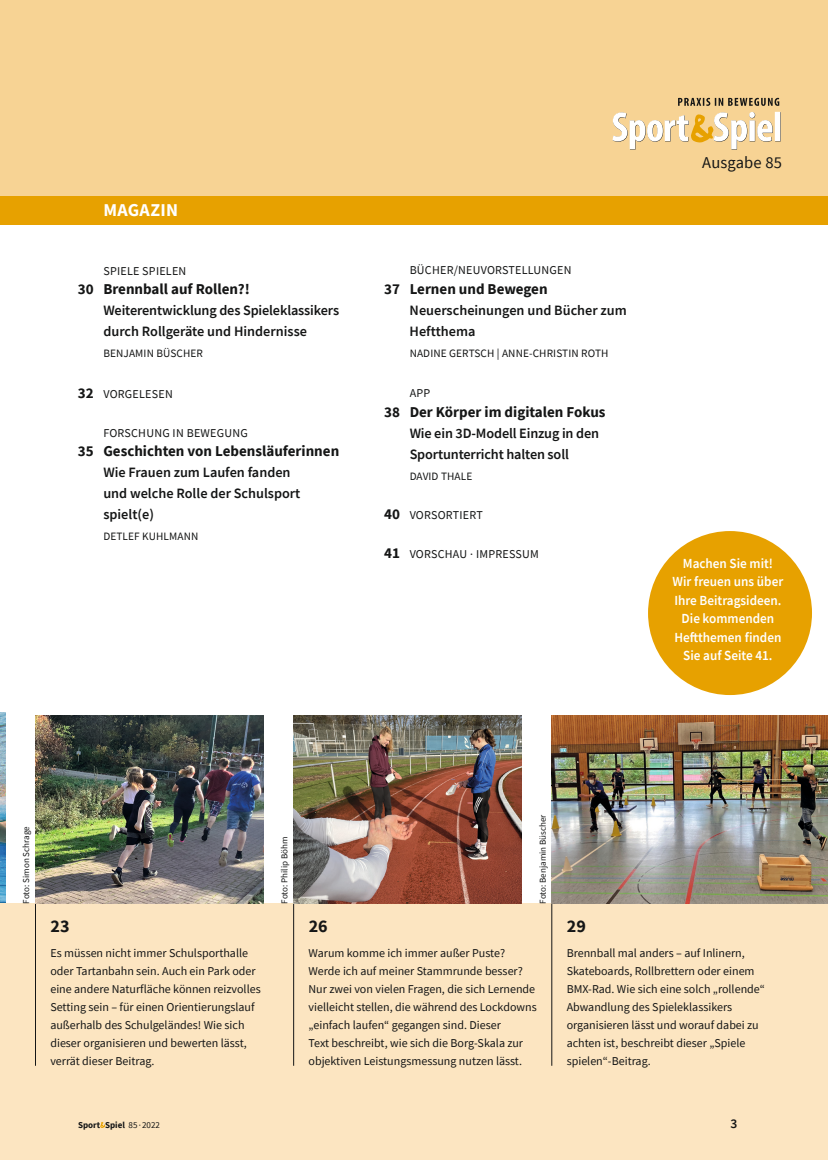
<style>
.page{position:relative;width:828px;height:1160px;background:#fff}
.page>*{position:absolute;margin:0;border:0;box-sizing:border-box;transform-origin:0 0}
.t1{font:700 18px "Source Sans Pro";letter-spacing:.02em;color:#fff}
.t2{font:700 18px "Source Sans Pro";color:#151616}
.t3{font:16.5px "Source Sans Pro";letter-spacing:.01em;color:#151616}
.t4{font:700 15px "Source Sans Pro";color:#151616}
.t5{font:600 14.25px/21px "Source Sans Pro";letter-spacing:-.01em;color:#151616}
.t6{font:600 13.8px/18.5px "Source Sans Pro";color:#fff;text-align:center;scale:.95 1}
.t7{font:600 13.5px "Source Sans Pro";color:#151616}
.t8{font:12px/18px "Source Sans Pro";color:#151616}
.t9{font:12px "Source Sans Pro";letter-spacing:.02em;color:#151616}
.t10{font:11.25px "Source Sans Pro";letter-spacing:.01em;color:#151616}
.t11{font:9px "Source Sans Pro";color:#151616}
.t12{font:700 9px "Source Sans Pro";color:#151616}
.s1{font-weight:700;font-size:15px}
.s2{font-weight:400}
</style>
<div class="page">
<img style="left:0;top:712px;width:5px;height:191px">
<div style="left:0;top:0;width:827px;height:211px;background:#f7d394"></div>
<div style="left:0;top:196px;width:827px;height:28px;background:#e7a100"></div>
<div style="left:0;top:903px;width:827px;height:256px;background:#fce5c1"></div>
<hr style="left:35px;top:903px;width:1px;height:162px;background:#151616">
<hr style="left:293px;top:903px;width:1px;height:162px;background:#151616">
<hr style="left:551px;top:903px;width:1px;height:162px;background:#151616">
<svg style="left:612px;top:98px;width:168px;height:51px"></svg>
<img style="left:35px;top:715px;width:228px;height:188px">
<svg style="left:100px;top:1122px;width:6px;height:6px"></svg>
<div style="left:648px;top:531px;width:163px;height:163px;background:#e7a100;border-radius:50%"></div>
<img style="left:551px;top:715px;width:276px;height:188px">
<img style="left:293px;top:715px;width:228px;height:188px">
<svg style="left:821px;top:1153px;width:7px;height:7px"></svg>
<h1 class="t1" style="left:103px;top:198px;width:76px">MAGAZIN</h1>
<p class="t9" style="left:103px;top:263px;width:84px">SPIELE SPIELEN</p>
<p class="t4" style="left:78px;top:279px;width:173px">30 Brennball auf Rollen?!</p>
<p class="t5" style="left:103px;top:300px;width:237px">Weiterentwicklung des Spieleklassikers durch Rollgeräte und Hindernisse</p>
<p class="t10" style="left:103px;top:346px;width:101px">BENJAMIN BÜSCHER</p>
<p class="t9" style="left:78px;top:386px;width:96px"><span class="s1">32</span> VORGELESEN</p>
<p class="t9" style="left:103px;top:425px;width:146px">FORSCHUNG IN BEWEGUNG</p>
<p class="t4" style="left:78px;top:441px;width:263px">35 Geschichten von Lebensläuferinnen</p>
<p class="t5" style="left:103px;top:462px;width:198px">Wie Frauen zum Laufen fanden und welche Rolle der Schulsport spielt(e)</p>
<p class="t10" style="left:103px;top:529px;width:96px">DETLEF KUHLMANN</p>
<p class="t9" style="left:409px;top:262px;width:163px">BÜCHER/NEUVORSTELLUNGEN</p>
<p class="t4" style="left:384px;top:278px;width:165px">37 Lernen und Bewegen</p>
<p class="t5" style="left:409px;top:299px;width:218px">Neuerscheinungen und Bücher zum<br>Heftthema</p>
<p class="t10" style="left:409px;top:345px;width:200px">NADINE GERTSCH | ANNE-CHRISTIN ROTH</p>
<p class="t8" style="left:409px;top:384px;width:22px">APP</p>
<p class="t4" style="left:384px;top:401px;width:223px">38 Der Körper im digitalen Fokus</p>
<p class="t5" style="left:409px;top:422px;width:191px">Wie ein 3D-Modell Einzug in den<br>Sportunterricht halten soll</p>
<p class="t10" style="left:409px;top:468px;width:64px">DAVID THALE</p>
<p class="t9" style="left:384px;top:507px;width:100px"><span class="s1">40</span> VORSORTIERT</p>
<p class="t9" style="left:384px;top:546px;width:156px"><span class="s1">41</span> VORSCHAU · IMPRESSUM</p>
<h2 class="t3" style="left:702px;top:152px;width:81px">Ausgabe 85</h2>
<p class="t6" style="left:672px;top:553px;width:118px">Machen Sie mit!<br>Wir freuen uns über<br>Ihre Beitragsideen.<br>Die kommenden<br>Heftthemen finden<br>Sie auf Seite 41.</p>
<p class="t11" style="left:21px;top:903px;width:79px;rotate:-90deg">Foto: Simon Schrage</p>
<p class="t11" style="left:278px;top:903px;width:68px;rotate:-90deg">Foto: Philip Böhm</p>
<p class="t11" style="left:537px;top:903px;width:91px;rotate:-90deg">Foto: Benjamin Büscher</p>
<h1 class="t2" style="left:51px;top:913px;width:21px">23</h1>
<h1 class="t2" style="left:309px;top:913px;width:21px">26</h1>
<h1 class="t2" style="left:566px;top:913px;width:21px">29</h1>
<p class="t8" style="left:50px;top:943px;width:212px">Es müssen nicht immer Schulsporthalle oder Tartanbahn sein. Auch ein Park oder eine andere Naturfläche können reizvolles Setting sein – für einen Orientierungslauf außerhalb des Schulgeländes! Wie sich dieser organisieren und bewerten lässt, verrät dieser Beitrag.</p>
<p class="t8" style="left:308px;top:943px;width:229px">Warum komme ich immer außer Puste?<br>Werde ich auf meiner Stammrunde besser?<br>Nur zwei von vielen Fragen, die sich Lernende vielleicht stellen, die während des Lockdowns „einfach laufen“ gegangen sind. Dieser<br>Text beschreibt, wie sich die Borg-Skala zur objektiven Leistungsmessung nutzen lässt.</p>
<p class="t8" style="left:566px;top:943px;width:200px">Brennball mal anders – auf Inlinern, Skateboards, Rollbrettern oder einem BMX-Rad. Wie sich eine solch „rollende“ Abwandlung des Spieleklassikers organisieren lässt und worauf dabei zu achten ist, beschreibt dieser „Spiele spielen“-Beitrag.</p>
<p class="t12" style="left:78px;top:1118px;width:83px">Sport Spiel <span class="s2">85 · 2022</span></p>
<p class="t7" style="left:730px;top:1114px;width:8px">3</p>
</div>
